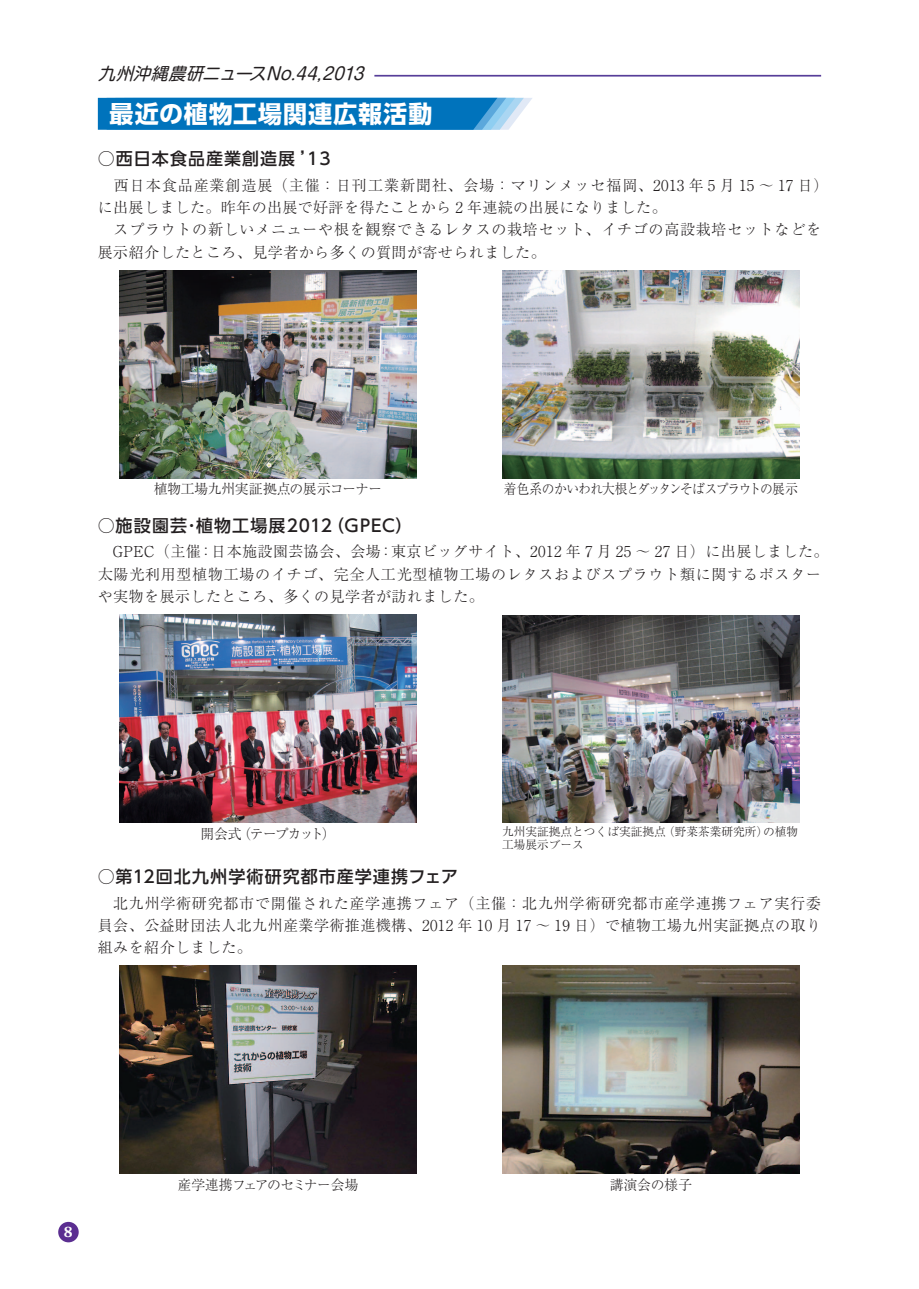
<style>
.page{position:relative;width:919px;height:1289px;background:#fff}
.page>*{position:absolute;margin:0;border:0;box-sizing:border-box;transform-origin:0 0}
.t1{font:700 24px "UD Shin Go Pro";letter-spacing:.04em;color:#fff}
.t2{font:500 16.95px "UD Shin Go Pro";letter-spacing:.06em;color:#231f20}
.t3{font:italic 16.95px "Shin M Go Pr 6 N";color:#231f20}
.t4{font:300 15px/22.4px "Ryumin Pr 6";letter-spacing:.03em;color:#231f20;text-align:justify}
.t5{font:300 15px/22.4px "Ryumin Pr 6";letter-spacing:.05em;color:#231f20}
.t6{font:300 13.8px "Ryumin Pr 6";letter-spacing:-.045em;color:#231f20}
.t7{font:300 13.8px "Ryumin Pr 6";letter-spacing:-.07em;color:#231f20;scale:.92 1}
.t8{font:800 13.8px "Koz Min Pro";color:#fff}
.t9{font:300 11.7px/12.8px "Ryumin Pr 6";color:#231f20}
</style>
<div class="page">
<svg style="left:98px;top:98px;width:434px;height:32px;background:#147ec2"></svg>
<hr style="left:374px;top:75px;width:447px;height:2px;background:#573e99">
<img style="left:119px;top:965px;width:298px;height:208px">
<img style="left:502px;top:965px;width:297px;height:208px">
<img style="left:119px;top:270px;width:298px;height:208px">
<img style="left:502px;top:270px;width:297px;height:208px">
<img style="left:119px;top:614px;width:298px;height:208px">
<img style="left:502px;top:615px;width:297px;height:207px">
<div style="left:58px;top:1221px;width:21px;height:21px;background:#5b2e91;border-radius:50%"></div>
<p class="t3" style="left:98px;top:60px;width:273px">九州沖縄農研ニュースNo.44,2013</p>
<h1 class="t1" style="left:110px;top:94px;width:324px">最近の植物工場関連広報活動</h1>
<p class="t2" style="left:98px;top:145px;width:234px">○西日本食品産業創造展 ’13</p>
<p class="t5" style="left:98px;top:173px;width:732px">　西日本食品産業創造展（主催：日刊工業新聞社、会場：マリンメッセ福岡、2013 年 5 月 15 〜 17 日）に出展しました。昨年の出展で好評を得たことから 2 年連続の出展になりました。<br>　スプラウトの新しいメニューや根を観察できるレタスの栽培セット、イチゴの高設栽培セットなどを展示紹介したところ、見学者から多くの質問が寄せられました。</p>
<p class="t6" style="left:154px;top:478px;width:230px">植物工場九州実証拠点の展示コーナー</p>
<p class="t7" style="left:503px;top:478px;width:321px">着色系のかいわれ大根とダッタンそばスプラウトの展示</p>
<p class="t2" style="left:98px;top:511px;width:316px">○施設園芸･植物工場展2012（GPEC）</p>
<p class="t4" style="left:98px;top:540px;width:732px;text-align:left">　GPEC（主催：日本施設園芸協会、会場：東京ビッグサイト、2012 年 7 月 25 〜 27 日）に出展しました。太陽光利用型植物工場のイチゴ、完全人工光型植物工場のレタスおよびスプラウト類に関するポスターや実物を展示したところ、多くの見学者が訪れました。</p>
<p class="t6" style="left:200px;top:822px;width:137px">開会式（テープカット）</p>
<p class="t9" style="left:502px;top:824px;width:298px">九州実証拠点とつくば実証拠点（野菜茶業研究所）の植物工場展示ブース</p>
<p class="t2" style="left:98px;top:862px;width:362px">○第12回北九州学術研究都市産学連携フェア</p>
<p class="t4" style="left:98px;top:891px;width:724px">　北九州学術研究都市で開催された産学連携フェア（主催：北九州学術研究都市産学連携フェア実行委員会、公益財団法人北九州産業学術推進機構、2012 年 10 月 17 〜 19 日）で植物工場九州実証拠点の取り組みを紹介しました。</p>
<p class="t8" style="left:64px;top:1221px;width:10px">8</p>
<p class="t6" style="left:177px;top:1173px;width:182px">産学連携フェアのセミナー会場</p>
<p class="t6" style="left:609px;top:1173px;width:84px">講演会の様子</p>
</div>
